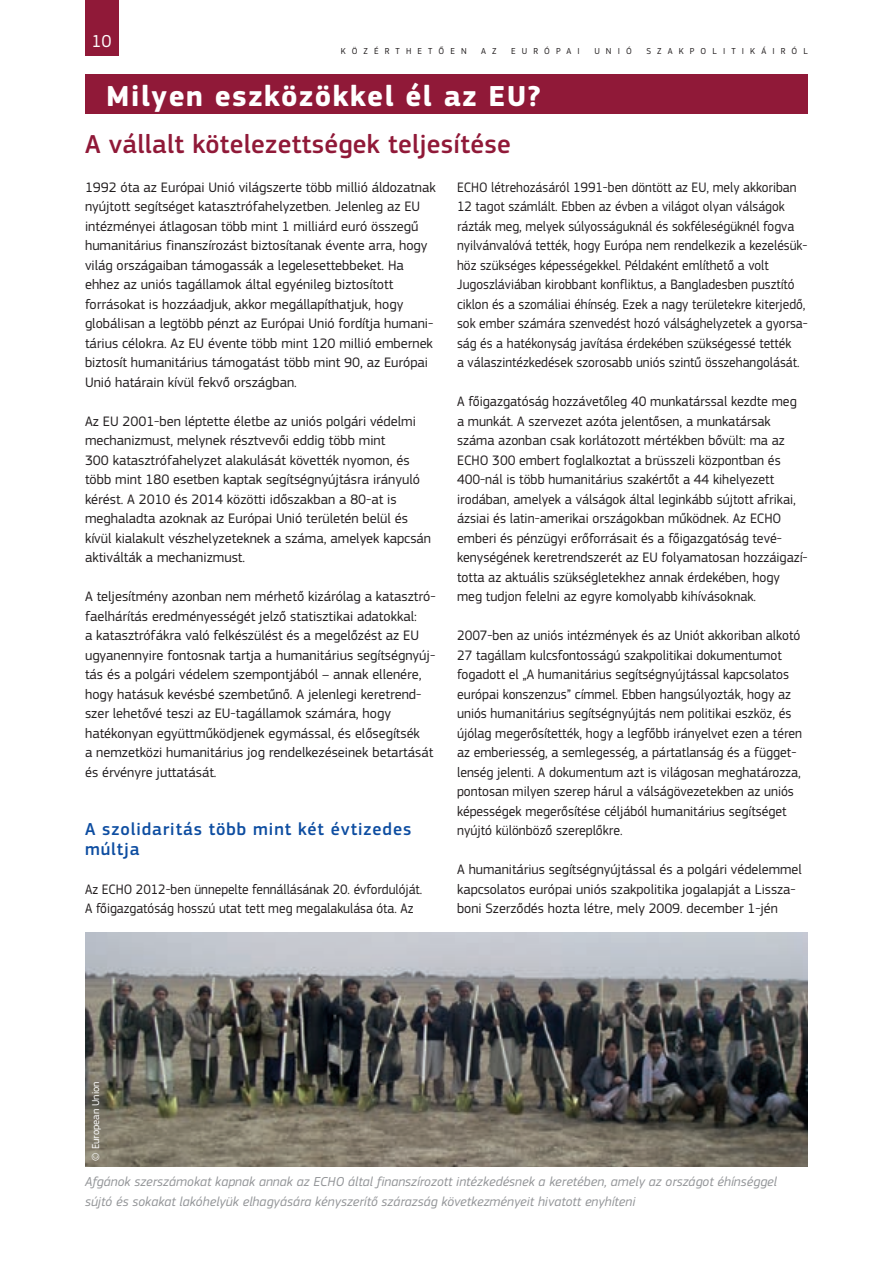
<style>
.page{position:relative;width:893px;height:1263px;background:#fff}
.page>*{position:absolute;margin:0;border:0;box-sizing:border-box;transform-origin:0 0}
.Heading01_neg{font:700 30px "EC Square Sans Pro";letter-spacing:.05em;color:#fff}
.Heading02{font:500 27px "EC Square Sans Pro";letter-spacing:.01em;color:#901938}
.Heading03{font:500 18px/19.5px "EC Square Sans Pro";letter-spacing:.05em;color:#0d4da1}
.t1{font:18px "EC Square Sans Pro";color:#fff}
.BodyText{font:14.25px/19.5px "EC Square Sans Pro";color:#231f20}
.BodyText-2{font:14.25px/19.5px "EC Square Sans Pro";color:#231f20;scale:.94 1}
.BodyText-3{font:14.25px/19.5px "EC Square Sans Pro";color:#231f20;scale:.96 1}
.legende_L{font:italic 13.5px/19.5px "EC Square Sans Pro";letter-spacing:.005em;color:#939598}
.copyright{font:10.5px "EC Square Sans Pro";color:#fff}
.t2{font:9px "EC Square Sans Pro";letter-spacing:.68em;color:#231f20}
</style>
<div class="page">
<div style="left:85px;top:0;width:33px;height:55px;background:#901938"></div>
<div style="left:85px;top:75px;width:723px;height:39px;background:#901938"></div>
<img style="left:85px;top:933px;width:723px;height:234px">
<p class="t1" style="left:92px;top:30px;width:22px">10</p>
<p class="t2" style="left:341px;top:45px;width:127px">KÖZÉRTHETŐEN</p>
<p class="t2" style="left:481px;top:45px;width:17px">A Z</p>
<p class="t2" style="left:511px;top:45px;width:70px">EURÓPAI</p>
<p class="t2" style="left:594px;top:45px;width:39px">UNIÓ</p>
<p class="t2" style="left:646px;top:45px;width:163px">SZAKPOLITIKÁIRÓL</p>
<p class="Heading01_neg" style="left:106px;top:78px;width:436px">Milyen eszközökkel él az EU?</p>
<p class="Heading02" style="left:85px;top:128px;width:427px">A vállalt kötelezettségek teljesítése</p>
<p class="BodyText" style="left:85px;top:177px;width:352px">1992 óta az Európai Unió világszerte több millió áldozatnak nyújtott segítséget katasztrófahelyzetben. Jelenleg az EU intézményei átlagosan több mint 1 milliárd euró összegű humanitárius finanszírozást biztosítanak évente arra, hogy világ országaiban támogassák a legelesettebbeket. Ha ehhez az uniós tagállamok által egyénileg biztosított forrásokat is hozzáadjuk, akkor megállapíthatjuk, hogy globálisan a legtöbb pénzt az Európai Unió fordítja humani&shy;tárius célokra. Az EU évente több mint 120 millió embernek biztosít humanitárius támogatást több mint 90, az Európai Unió határain kívül fekvő országban.</p>
<p class="BodyText" style="left:85px;top:411px;width:347px">Az EU 2001-ben léptette életbe az uniós polgári védelmi mechanizmust, melynek résztvevői eddig több mint<br>300 katasztrófahelyzet alakulását követték nyomon, és több mint 180 esetben kaptak segítségnyújtásra irányuló kérést. A 2010 és 2014 közötti időszakban a 80-at is meghaladta azoknak az Európai Unió területén belül és kívül kialakult vészhelyzeteknek a száma, amelyek kapcsán aktiválták a mechanizmust.</p>
<p class="BodyText" style="left:85px;top:587px;width:352px">A teljesítmény azonban nem mérhető kizárólag a katasztró&shy;faelhárítás eredményességét jelző statisztikai adatokkal:<br>a katasztrófákra való felkészülést és a megelőzést az EU ugyanennyire fontosnak tartja a humanitárius segítségnyúj&shy;tás és a polgári védelem szempontjából – annak ellenére, hogy hatásuk kevésbé szembetűnő. A jelenlegi keretrend&shy;szer lehetővé teszi az EU‑tagállamok számára, hogy hatékonyan együttműködjenek egymással, és elősegítsék<br>a nemzetközi humanitárius jog rendelkezéseinek betartását és érvényre juttatását.</p>
<p class="Heading03" style="left:85px;top:820px;width:328px">A szolidaritás több mint két évtizedes múltja</p>
<p class="BodyText-2" style="left:85px;top:879px;width:360px">Az ECHO 2012-ben ünnepelte fennállásának 20. évfordulóját.<br>A főigazgatóság hosszú utat tett meg megalakulása óta. Az</p>
<p class="BodyText-2" style="left:457px;top:177px;width:374px">ECHO létrehozásáról 1991-ben döntött az EU, mely akkoriban 12 tagot számlált. Ebben az évben a világot olyan válságok rázták meg, melyek súlyosságuknál és sokféleségüknél fogva nyilvánvalóvá tették, hogy Európa nem rendelkezik a kezelésük&shy;höz szükséges képességekkel. Példaként említhető a volt Jugoszláviában kirobbant konfliktus, a Bangladesben pusztító ciklon és a szomáliai éhínség. Ezek a nagy területekre kiterjedő, sok ember számára szenvedést hozó válsághelyzetek a gyorsa&shy;ság és a hatékonyság javítása érdekében szükségessé tették<br>a válaszintézkedések szorosabb uniós szintű összehangolását.</p>
<p class="BodyText" style="left:457px;top:392px;width:352px">A főigazgatóság hozzávetőleg 40 munkatárssal kezdte meg<br>a munkát. A szervezet azóta jelentősen, a munkatársak száma azonban csak korlátozott mértékben bővült: ma az ECHO 300 embert foglalkoztat a brüsszeli központban és 400-nál is több humanitárius szakértőt a 44 kihelyezett irodában, amelyek a válságok által leginkább sújtott afrikai, ázsiai és latin‑amerikai országokban működnek. Az ECHO emberi és pénzügyi erőforrásait és a főigazgatóság tevé&shy;kenységének keretrendszerét az EU folyamatosan hozzáigazí&shy;totta az aktuális szükségletekhez annak érdekében, hogy meg tudjon felelni az egyre komolyabb kihívásoknak.</p>
<p class="BodyText-3" style="left:457px;top:626px;width:361px">2007-ben az uniós intézmények és az Uniót akkoriban alkotó 27 tagállam kulcsfontosságú szakpolitikai dokumentumot fogadott el „A humanitárius segítségnyújtással kapcsolatos európai konszenzus” címmel. Ebben hangsúlyozták, hogy az uniós humanitárius segítségnyújtás nem politikai eszköz, és újólag megerősítették, hogy a legfőbb irányelvet ezen a téren az emberiesség, a semlegesség, a pártatlanság és a függet&shy;lenség jelenti. A dokumentum azt is világosan meghatározza, pontosan milyen szerep hárul a válságövezetekben az uniós képességek megerősítése céljából humanitárius segítséget nyújtó különböző szereplőkre.</p>
<p class="BodyText" style="left:457px;top:860px;width:346px">A humanitárius segítségnyújtással és a polgári védelemmel kapcsolatos európai uniós szakpolitika jogalapját a Lissza&shy;boni Szerződés hozta létre, mely 2009. december 1-jén</p>
<p class="copyright" style="left:90px;top:1160px;width:81px;rotate:-90deg">© European Union</p>
<p class="legende_L" style="left:85px;top:1172px;width:694px">Afgánok szerszámokat kapnak annak az ECHO által finanszírozott intézkedésnek a keretében, amely az országot éhínséggel sújtó és sokakat lakóhelyük elhagyására kényszerítő szárazság következményeit hivatott enyhíteni</p>
</div>
